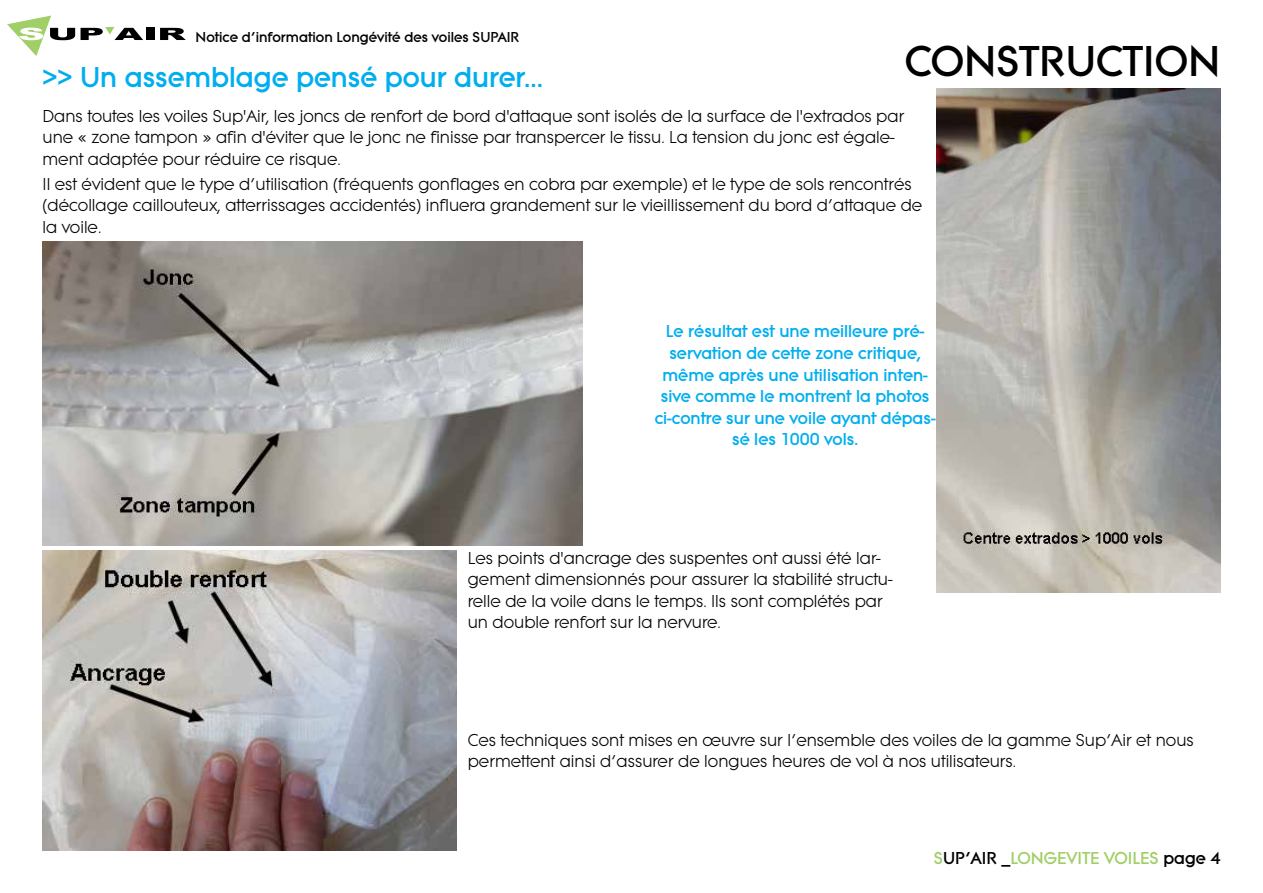
<style>
.page{position:relative;width:1263px;height:893px;background:#fff}
.page>*{position:absolute;margin:0;border:0;box-sizing:border-box;transform-origin:0 0}
.t1{font:800 45px "Litera EF";color:#000}
.t2{font:800 30px "Litera EF";color:#00aeef}
.t3{font:18px/21.6px "Litera EF";color:#000}
.t4{font:800 18px/21.6px "Litera EF";color:#00aeef;text-align:center}
.t5{font:800 18px "Litera EF";color:#a0cf67}
.t6{font:800 15px "Litera EF";color:#000}
.s1{color:#000}
</style>
<div class="page">
<div style="left:146px;top:28px;width:8px;height:12px;background:#000"></div>
<svg style="left:160px;top:28px;width:26px;height:12px"></svg>
<svg style="left:81px;top:27px;width:62px;height:13px"></svg>
<svg style="left:7px;top:16px;width:68px;height:40px"></svg>
<img style="left:43px;top:241px;width:539px;height:304px">
<img style="left:937px;top:88px;width:283px;height:504px">
<img style="left:43px;top:550px;width:414px;height:300px">
<p class="t6" style="left:196px;top:28px;width:325px">Notice d’information Longévité des voiles SUPAIR</p>
<h2 class="t2" style="left:43px;top:60px;width:502px">&gt;&gt; Un assemblage pensé pour durer...</h2>
<h1 class="t1" style="left:905px;top:36px;width:317px">CONSTRUCTION</h1>
<p class="t3" style="left:43px;top:105px;width:863px">Dans toutes les voiles Sup'Air, les joncs de renfort de bord d'attaque sont isolés de la surface de l'extrados par une « zone tampon » afin d'éviter que le jonc ne finisse par transpercer le tissu. La tension du jonc est égale&shy;ment adaptée pour réduire ce risque.</p>
<p class="t3" style="left:43px;top:173px;width:881px">Il est évident que le type d’utilisation (fréquents gonflages en cobra par exemple) et le type de sols rencontrés (décollage caillouteux, atterrissages accidentés) influera grandement sur le vieillissement du bord d’attaque de la voile.</p>
<p class="t4" style="left:655px;top:321px;width:282px">Le résultat est une meilleure pré&shy;servation de cette zone critique, même après une utilisation inten&shy;sive comme le montrent la photos ci-contre sur une voile ayant dépas&shy;sé les 1000 vols.</p>
<p class="t3" style="left:468px;top:547px;width:426px">Les points d'ancrage des suspentes ont aussi été lar&shy;gement dimensionnés pour assurer la stabilité structu&shy;relle de la voile dans le temps. Ils sont complétés par un double renfort sur la nervure.</p>
<p class="t3" style="left:468px;top:729px;width:727px">Ces techniques sont mises en œuvre sur l’ensemble des voiles de la gamme Sup’Air et nous permettent ainsi d’assurer de longues heures de vol à nos utilisateurs.</p>
<p class="t5" style="left:934px;top:848px;width:288px">S<span class="s1">UP’AIR _</span>LONGEVITE VOILES <span class="s1">page 4</span></p>
</div>
